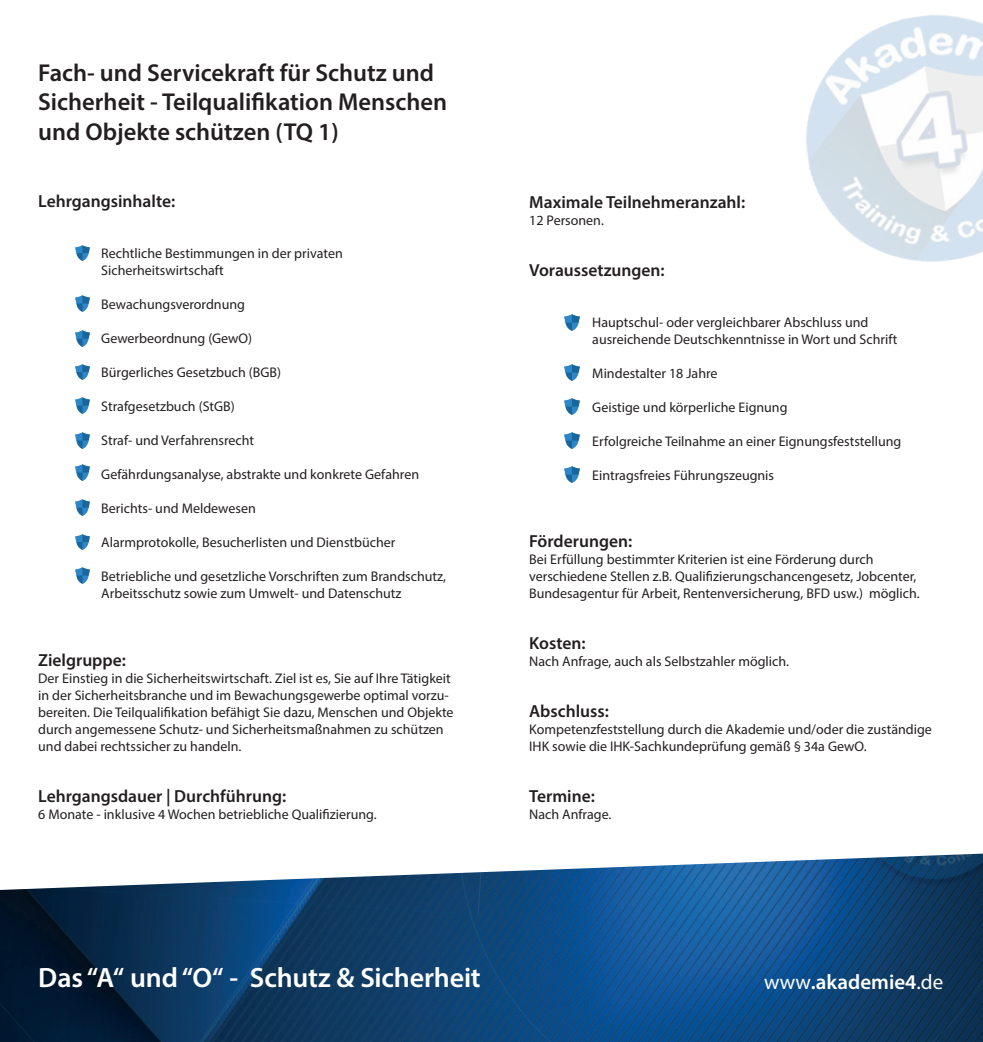
<style>
.page{position:relative;width:983px;height:1042px;background:#fff}
.page>*{position:absolute;margin:0;border:0;box-sizing:border-box;transform-origin:0 0}
.t1{font:600 28px "Myriad Pro";letter-spacing:-.005em;color:#fff}
.t2{font:600 24.5px/29.4px "Myriad Pro";color:#231f20}
.t3{font:600 21px "Myriad Pro";color:#fff}
.t4{font:600 17.5px "Myriad Pro";color:#231f20}
.t5{font:14px/17px "Myriad Pro";color:#231f20}
.s1{font-weight:400}
</style>
<div class="page">
<img style="left:806px;top:15px;width:176px;height:247px">
<img style="left:0;top:853px;width:982px;height:189px">
<img style="left:565px;top:314px;width:14px;height:16px">
<img style="left:565px;top:364px;width:14px;height:16px">
<img style="left:565px;top:398px;width:14px;height:16px">
<img style="left:565px;top:432px;width:14px;height:16px">
<img style="left:565px;top:467px;width:14px;height:15px">
<img style="left:76px;top:245px;width:14px;height:16px">
<img style="left:76px;top:296px;width:14px;height:16px">
<img style="left:76px;top:331px;width:14px;height:15px">
<img style="left:76px;top:364px;width:14px;height:16px">
<img style="left:76px;top:398px;width:14px;height:15px">
<img style="left:76px;top:432px;width:14px;height:16px">
<img style="left:76px;top:465px;width:14px;height:15px">
<img style="left:76px;top:499px;width:14px;height:16px">
<img style="left:76px;top:534px;width:14px;height:16px">
<img style="left:76px;top:567px;width:14px;height:16px">
<h2 class="t2" style="left:38px;top:57px;width:410px">Fach- und Servicekraft für Schutz und<br>Sicherheit - Teilqualifikation Menschen und Objekte schützen (TQ 1)</h2>
<p class="t4" style="left:38px;top:190px;width:138px">Lehrgangsinhalte:</p>
<p class="t5" style="left:101px;top:245px;width:243px">Rechtliche Bestimmungen in der privaten<br>Sicherheitswirtschaft</p>
<p class="t5" style="left:101px;top:296px;width:145px">Bewachungsverordnung</p>
<p class="t5" style="left:101px;top:330px;width:152px">Gewerbeordnung (GewO)</p>
<p class="t5" style="left:101px;top:364px;width:181px">Bürgerliches Gesetzbuch (BGB)</p>
<p class="t5" style="left:101px;top:398px;width:135px">Strafgesetzbuch (StGB)</p>
<p class="t5" style="left:101px;top:431px;width:154px">Straf- und Verfahrensrecht</p>
<p class="t5" style="left:101px;top:465px;width:319px">Gefährdungsanalyse, abstrakte und konkrete Gefahren</p>
<p class="t5" style="left:101px;top:499px;width:156px">Berichts- und Meldewesen</p>
<p class="t5" style="left:101px;top:533px;width:296px">Alarmprotokolle, Besucherlisten und Dienstbücher</p>
<p class="t5" style="left:101px;top:567px;width:346px">Betriebliche und gesetzliche Vorschriften zum Brandschutz,<br>Arbeitsschutz sowie zum Umwelt- und Datenschutz</p>
<p class="t4" style="left:38px;top:649px;width:89px">Zielgruppe:</p>
<p class="t5" style="left:38px;top:669px;width:417px">Der Einstieg in die Sicherheitswirtschaft. Ziel ist es, Sie auf Ihre Tätigkeit in der Sicherheitsbranche und im Bewachungsgewerbe optimal vorzu&shy;bereiten. Die Teilqualifikation befähigt Sie dazu, Menschen und Objekte durch angemessene Schutz- und Sicherheitsmaßnahmen zu schützen und dabei rechtssicher zu handeln.</p>
<p class="t4" style="left:38px;top:784px;width:249px">Lehrgangsdauer | Durchführung:</p>
<p class="t5" style="left:38px;top:805px;width:340px">6 Monate - inklusive 4 Wochen betriebliche Qualifizierung.</p>
<p class="t4" style="left:529px;top:191px;width:217px">Maximale Teilnehmeranzahl:</p>
<p class="t5" style="left:529px;top:211px;width:76px">12 Personen.</p>
<p class="t4" style="left:529px;top:259px;width:137px">Voraussetzungen:</p>
<p class="t5" style="left:592px;top:313px;width:306px">Hauptschul- oder vergleichbarer Abschluss und ausreichende Deutschkenntnisse in Wort und Schrift</p>
<p class="t5" style="left:592px;top:364px;width:127px">Mindestalter 18 Jahre</p>
<p class="t5" style="left:592px;top:398px;width:197px">Geistige und körperliche Eignung</p>
<p class="t5" style="left:592px;top:432px;width:310px">Erfolgreiche Teilnahme an einer Eignungsfeststellung</p>
<p class="t5" style="left:592px;top:466px;width:183px">Eintragsfreies Führungszeugnis</p>
<p class="t4" style="left:529px;top:530px;width:104px">Förderungen:</p>
<p class="t5" style="left:529px;top:551px;width:392px">Bei Erfüllung bestimmter Kriterien ist eine Förderung durch verschiedene Stellen z.B. Qualifizierungschancengesetz, Jobcenter,<br>Bundesagentur für Arbeit, Rentenversicherung, BFD usw.) möglich.</p>
<p class="t4" style="left:529px;top:632px;width:58px">Kosten:</p>
<p class="t5" style="left:529px;top:653px;width:261px">Nach Anfrage, auch als Selbstzahler möglich.</p>
<p class="t4" style="left:529px;top:700px;width:81px">Abschluss:</p>
<p class="t5" style="left:529px;top:721px;width:404px">Kompetenzfeststellung durch die Akademie und/oder die zuständige<br>IHK sowie die IHK-Sachkundeprüfung gemäß § 34a GewO.</p>
<p class="t4" style="left:529px;top:785px;width:67px">Termine:</p>
<p class="t5" style="left:529px;top:806px;width:84px">Nach Anfrage.</p>
<h1 class="t1" style="left:38px;top:960px;width:444px">Das “A“ und “O“ - Schutz &amp; Sicherheit</h1>
<h3 class="t3" style="left:763px;top:969px;width:181px"><span class="s1">www</span>.akademie4<span class="s1">.de</span></h3>
</div>
